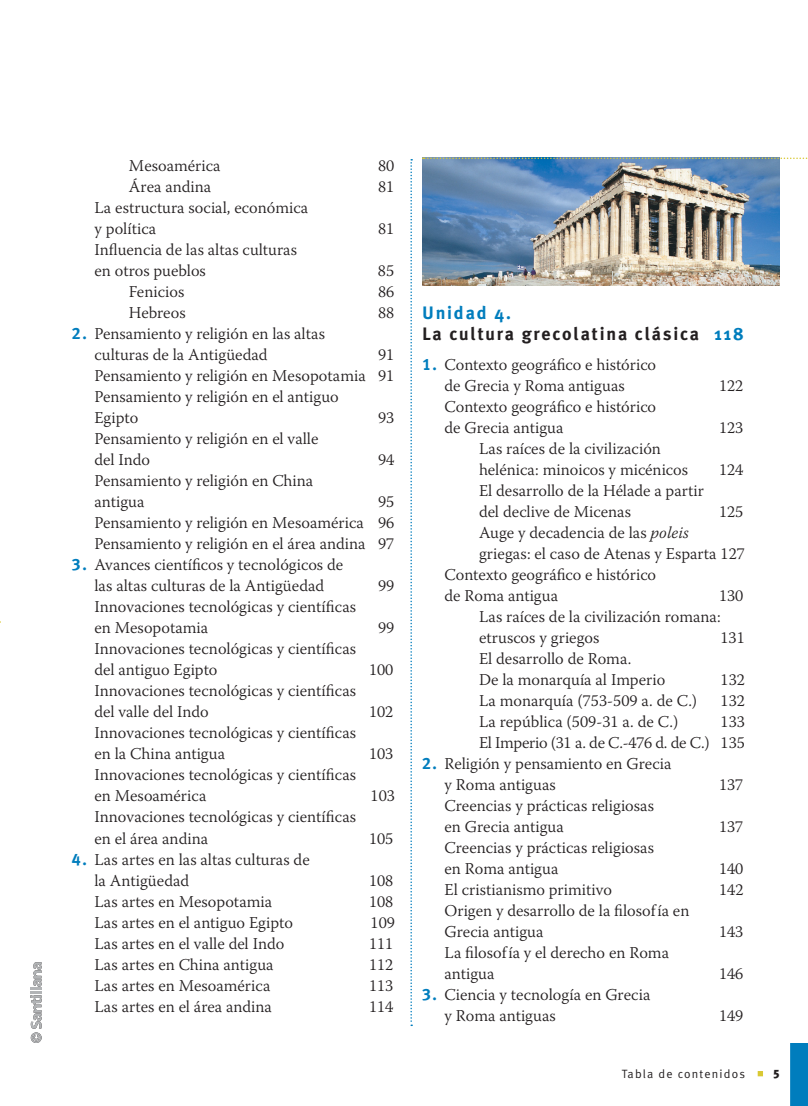
<style>
.page{position:relative;width:808px;height:1106px;background:#fff}
.page>*{position:absolute;margin:0;border:0;box-sizing:border-box;transform-origin:0 0}
.t1{font:700 18px/21px "Meta Plus";letter-spacing:.1em;color:#231f20}
.t2{font:300 16.5px/21px "Warnock Pro";color:#231f20}
.t3{font:300 16.5px/21px "Warnock Pro";letter-spacing:-.02em;color:#231f20;text-align:right}
.t4{font:12px "Meta Normal";letter-spacing:.1em;color:#231f20}
.t5{font:12px "Meta Black Expert";color:#231f20}
.s1{font-family:"Meta Plus Bold Caps";font-weight:400;color:#007dbd}
.s2{color:#007dbd}
.s3{font-style:italic}
</style>
<div class="page">
<svg style="left:790px;top:1043px;width:18px;height:62px"></svg>
<svg style="left:758px;top:1071px;width:5px;height:5px"></svg>
<img style="left:422px;top:158px;width:357px;height:127px">
<svg style="left:423px;top:157px;width:385px;height:2px"></svg>
<svg style="left:410px;top:159px;width:2px;height:867px"></svg>
<svg style="left:30px;top:962px;width:12px;height:80px"></svg>
<p class="t2" style="left:129px;top:157px;width:93px">Mesoamérica</p>
<p class="t2" style="left:378px;top:157px;width:18px">80</p>
<p class="t2" style="left:129px;top:178px;width:84px">Área andina</p>
<p class="t2" style="left:378px;top:178px;width:18px">81</p>
<p class="t2" style="left:94px;top:199px;width:215px">La estructura social, económica y política</p>
<p class="t2" style="left:378px;top:220px;width:18px">81</p>
<p class="t2" style="left:94px;top:241px;width:204px">Influencia de las altas culturas en otros pueblos</p>
<p class="t2" style="left:378px;top:262px;width:18px">85</p>
<p class="t2" style="left:129px;top:283px;width:57px">Fenicios</p>
<p class="t2" style="left:378px;top:283px;width:18px">86</p>
<p class="t2" style="left:129px;top:304px;width:58px">Hebreos</p>
<p class="t2" style="left:378px;top:304px;width:18px">88</p>
<p class="t2" style="left:94px;top:325px;width:232px;text-indent:-22px"><span class="s1">2.</span> Pensamiento y religión en las altas culturas de la Antigüedad</p>
<p class="t2" style="left:94px;top:346px;width:301px;text-indent:284px">91<br>Pensamiento y religión en Mesopotamia 91<br>Pensamiento y religión en el antiguo<br>Egipto</p>
<p class="t2" style="left:378px;top:409px;width:18px">93</p>
<p class="t2" style="left:94px;top:430px;width:225px">Pensamiento y religión en el valle del Indo</p>
<p class="t2" style="left:378px;top:451px;width:18px">94</p>
<p class="t2" style="left:94px;top:472px;width:220px">Pensamiento y religión en China antigua</p>
<p class="t2" style="left:94px;top:493px;width:301px;text-align:justify;text-indent:284px">95<br>Pensamiento y religión en Mesoamérica 96<br>Pensamiento y religión en el área andina 97</p>
<p class="t2" style="left:72px;top:556px;width:273px;text-align:center"><span class="s1">3.</span> Avances científicos y tecnológicos de las altas culturas de la Antigüedad</p>
<p class="t2" style="left:378px;top:577px;width:18px">99</p>
<p class="t2" style="left:94px;top:598px;width:263px">Innovaciones tecnológicas y científicas en Mesopotamia</p>
<p class="t2" style="left:94px;top:640px;width:263px">Innovaciones tecnológicas y científicas del antiguo Egipto</p>
<p class="t2" style="left:94px;top:682px;width:263px">Innovaciones tecnológicas y científicas del valle del Indo</p>
<p class="t2" style="left:94px;top:724px;width:263px">Innovaciones tecnológicas y científicas en la China antigua</p>
<p class="t2" style="left:94px;top:766px;width:263px">Innovaciones tecnológicas y científicas en Mesoamérica</p>
<p class="t2" style="left:94px;top:808px;width:263px">Innovaciones tecnológicas y científicas en el área andina</p>
<p class="t2" style="left:94px;top:850px;width:217px;text-indent:-22px"><span class="s1">4.</span> Las artes en las altas culturas de la Antigüedad</p>
<p class="t2" style="left:378px;top:619px;width:18px">99</p>
<p class="t2" style="left:369px;top:661px;width:26px">100</p>
<p class="t2" style="left:369px;top:703px;width:26px">102</p>
<p class="t2" style="left:369px;top:745px;width:26px">103</p>
<p class="t2" style="left:371px;top:787px;width:26px">103</p>
<p class="t2" style="left:369px;top:829px;width:26px">105</p>
<p class="t2" style="left:369px;top:871px;width:26px">108</p>
<p class="t2" style="left:94px;top:892px;width:179px">Las artes en Mesopotamia</p>
<p class="t2" style="left:369px;top:892px;width:26px">108</p>
<p class="t2" style="left:94px;top:913px;width:200px">Las artes en el antiguo Egipto</p>
<p class="t2" style="left:370px;top:913px;width:26px">109</p>
<p class="t2" style="left:94px;top:934px;width:191px">Las artes en el valle del Indo</p>
<p class="t2" style="left:369px;top:934px;width:26px">111</p>
<p class="t2" style="left:94px;top:955px;width:181px">Las artes en China antigua</p>
<p class="t2" style="left:369px;top:955px;width:26px">112</p>
<p class="t2" style="left:94px;top:976px;width:177px">Las artes en Mesoamérica</p>
<p class="t2" style="left:369px;top:976px;width:26px">113</p>
<p class="t2" style="left:94px;top:997px;width:179px">Las artes en el área andina</p>
<p class="t2" style="left:369px;top:997px;width:26px">114</p>
<p class="t1" style="left:422px;top:303px;width:323px"><span class="s2">Unidad 4.<br></span>La cultura grecolatina clásica <span class="s2">118</span></p>
<p class="t2" style="left:422px;top:355px;width:236px;text-align:center"><span class="s1">1.</span> Contexto geográfico e histórico de Grecia y Roma antiguas</p>
<p class="t2" style="left:719px;top:376px;width:26px">122</p>
<p class="t2" style="left:444px;top:397px;width:213px">Contexto geográfico e histórico de Grecia antigua</p>
<p class="t2" style="left:479px;top:439px;width:210px">Las raíces de la civilización helénica: minoicos y micénicos</p>
<p class="t2" style="left:479px;top:481px;width:226px">El desarrollo de la Hélade a partir del declive de Micenas</p>
<p class="t2" style="left:719px;top:418px;width:26px">123</p>
<p class="t2" style="left:719px;top:460px;width:26px">124</p>
<p class="t2" style="left:719px;top:502px;width:26px">125</p>
<p class="t2" style="left:479px;top:523px;width:211px">Auge y decadencia de las <span class="s3">poleis</span></p>
<p class="t2" style="left:479px;top:544px;width:267px">griegas: el caso de Atenas y Esparta 127</p>
<p class="t2" style="left:444px;top:565px;width:213px">Contexto geográfico e histórico</p>
<p class="t2" style="left:444px;top:586px;width:115px">de Roma antigua</p>
<p class="t2" style="left:479px;top:586px;width:266px;text-indent:240px">130<br>Las raíces de la civilización romana: etruscos y griegos</p>
<p class="t2" style="left:720px;top:628px;width:26px">131</p>
<p class="t2" style="left:479px;top:649px;width:188px">El desarrollo de Roma.<br>De la monarquía al Imperio</p>
<p class="t2" style="left:720px;top:670px;width:26px">132</p>
<p class="t2" style="left:479px;top:691px;width:220px">La monarquía (753-509 a. de C.)</p>
<p class="t2" style="left:720px;top:691px;width:26px">132</p>
<p class="t2" style="left:479px;top:712px;width:201px">La república (509-31 a. de C.)</p>
<p class="t3" style="left:479px;top:712px;width:267px">133<br>El Imperio (31 a. de C.-476 d. de C.) 135</p>
<p class="t2" style="left:444px;top:754px;width:229px;text-indent:-22px"><span class="s1">2.</span> Religión y pensamiento en Grecia y Roma antiguas</p>
<p class="t2" style="left:719px;top:775px;width:26px">137</p>
<p class="t2" style="left:444px;top:796px;width:211px">Creencias y prácticas religiosas en Grecia antigua</p>
<p class="t2" style="left:444px;top:838px;width:211px">Creencias y prácticas religiosas en Roma antigua</p>
<p class="t2" style="left:719px;top:817px;width:26px">137</p>
<p class="t2" style="left:719px;top:859px;width:26px">140</p>
<p class="t2" style="left:444px;top:880px;width:169px">El cristianismo primitivo</p>
<p class="t2" style="left:719px;top:880px;width:26px">142</p>
<p class="t2" style="left:444px;top:901px;width:246px">Origen y desarrollo de la filosofía en<br>Grecia antigua</p>
<p class="t2" style="left:719px;top:922px;width:26px">143</p>
<p class="t2" style="left:444px;top:943px;width:226px">La filosofía y el derecho en Roma antigua</p>
<p class="t2" style="left:444px;top:985px;width:207px;text-indent:-22px"><span class="s1">3.</span> Ciencia y tecnología en Grecia y Roma antiguas</p>
<p class="t2" style="left:719px;top:964px;width:26px">146</p>
<p class="t2" style="left:719px;top:1006px;width:26px">149</p>
<p class="t4" style="left:622px;top:1069px;width:125px">Tabla de contenidos</p>
<p class="t5" style="left:773px;top:1066px;width:7px">5</p>
</div>
